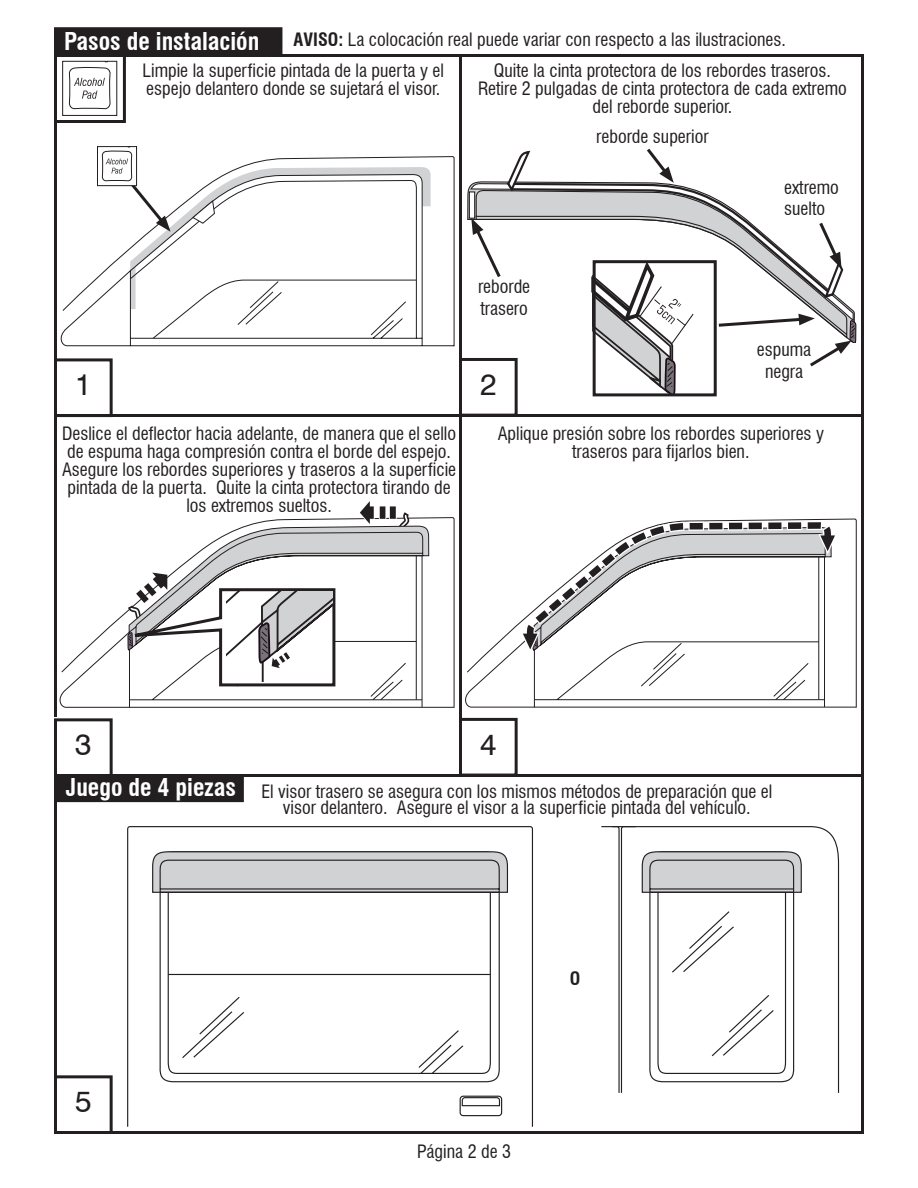
<style>
.page{position:relative;width:918px;height:1188px;background:#fff}
.page>*{position:absolute;margin:0;border:0;box-sizing:border-box;transform-origin:0 0}
.t1{font:30px "Swiss 721 BT";color:#231f20}
.t2{font:700 condensed 24px "Swiss 721 BT";color:#fff}
.Body_Text{font:condensed 18px/18px "Swiss 721 BT";color:#231f20;text-align:center}
.Body_Text-2{font:700 condensed 18px "Swiss 721 BT";color:#231f20}
.s1{font-weight:700}
</style>
<div class="page">
<div style="left:55px;top:28px;width:227px;height:26px;background:#231f20"></div>
<div style="left:54px;top:27px;width:228px;height:28px;border:2px solid #231f20"></div>
<div style="left:54px;top:718px;width:59px;height:59px;border:3px solid #231f20"></div>
<hr style="left:54px;top:414px;width:810px;height:3px;background:#231f20">
<div style="left:54px;top:358px;width:59px;height:59px;border:3px solid #231f20"></div>
<div style="left:54px;top:54px;width:72px;height:69px;border:3px solid #231f20"></div>
<hr style="left:54px;top:774px;width:810px;height:3px;background:#231f20">
<div style="left:459px;top:718px;width:59px;height:59px;border:3px solid #231f20"></div>
<svg style="left:62px;top:61px;width:56px;height:55px"></svg>
<div style="left:459px;top:358px;width:59px;height:59px;border:3px solid #231f20"></div>
<hr style="left:459px;top:54px;width:3px;height:721px;background:#231f20">
<div style="left:54px;top:1075px;width:59px;height:59px;border:3px solid #231f20"></div>
<div style="left:56px;top:776px;width:187px;height:25px;background:#231f20"></div>
<div style="left:56px;top:775px;width:188px;height:27px;border:2px solid #231f20"></div>
<svg style="left:127px;top:826px;width:406px;height:301px"></svg>
<svg style="left:459px;top:1095px;width:44px;height:22px"></svg>
<svg style="left:160px;top:976px;width:340px;height:107px"></svg>
<svg style="left:152px;top:851px;width:357px;height:125px"></svg>
<svg style="left:417px;top:1029px;width:48px;height:46px"></svg>
<svg style="left:802px;top:826px;width:37px;height:267px"></svg>
<svg style="left:601px;top:826px;width:201px;height:267px"></svg>
<svg style="left:61px;top:156px;width:393px;height:190px"></svg>
<svg style="left:97px;top:146px;width:334px;height:193px"></svg>
<svg style="left:469px;top:537px;width:388px;height:171px"></svg>
<svg style="left:465px;top:519px;width:374px;height:188px"></svg>
<svg style="left:471px;top:148px;width:386px;height:248px"></svg>
<div style="left:593px;top:260px;width:124px;height:136px;border:3px solid #231f20"></div>
<svg style="left:60px;top:501px;width:394px;height:207px"></svg>
<p class="t2" style="left:64px;top:26px;width:197px">Pasos de instalación</p>
<p class="Body_Text" style="left:294px;top:31px;width:494px"><span class="s1">AVISO:</span> La colocación real puede variar con respecto a las ilustraciones.</p>
<p class="t1" style="left:75px;top:367px;width:18px">1</p>
<p class="Body_Text" style="left:143px;top:61px;width:303px;text-align:left">Limpie la superficie pintada de la puerta y el espejo delantero donde se sujetará el visor.</p>
<p class="Body_Text" style="left:478px;top:61px;width:370px">Quite la cinta protectora de los rebordes traseros.<br>Retire 2 pulgadas de cinta protectora de cada extremo del reborde superior.</p>
<p class="Body_Text" style="left:478px;top:277px;width:54px">reborde</p>
<p class="Body_Text" style="left:480px;top:299px;width:49px">trasero</p>
<p class="t1" style="left:480px;top:366px;width:18px">2</p>
<p class="Body_Text" style="left:596px;top:128px;width:114px">reborde superior</p>
<p class="Body_Text" style="left:784px;top:176px;width:56px;line-height:21.6px;text-align:left">extremo suelto</p>
<p class="Body_Text" style="left:757px;top:339px;width:56px;line-height:21.6px">espuma negra</p>
<p class="Body_Text" style="left:62px;top:425px;width:396px">Deslice el deflector hacia adelante, de manera que el sello de espuma haga compresión contra el borde del espejo.<br>Asegure los rebordes superiores y traseros a la superficie pintada de la puerta. Quite la cinta protectora tirando de los extremos sueltos.</p>
<p class="Body_Text" style="left:498px;top:425px;width:328px">Aplique presión sobre los rebordes superiores y traseros para fijarlos bien.</p>
<p class="t1" style="left:75px;top:726px;width:18px">3</p>
<p class="t1" style="left:480px;top:726px;width:18px">4</p>
<p class="t2" style="left:66px;top:773px;width:172px">Juego de 4 piezas</p>
<p class="Body_Text" style="left:261px;top:783px;width:512px;line-height:16.5px">El visor trasero se asegura con los mismos métodos de preparación que el visor delantero. Asegure el visor a la superficie pintada del vehículo.</p>
<p class="t1" style="left:75px;top:1083px;width:18px">5</p>
<p class="Body_Text-2" style="left:570px;top:967px;width:12px">O</p>
<p class="Body_Text" style="left:417px;top:1143px;width:96px">Página 2 de 3</p>
</div>
